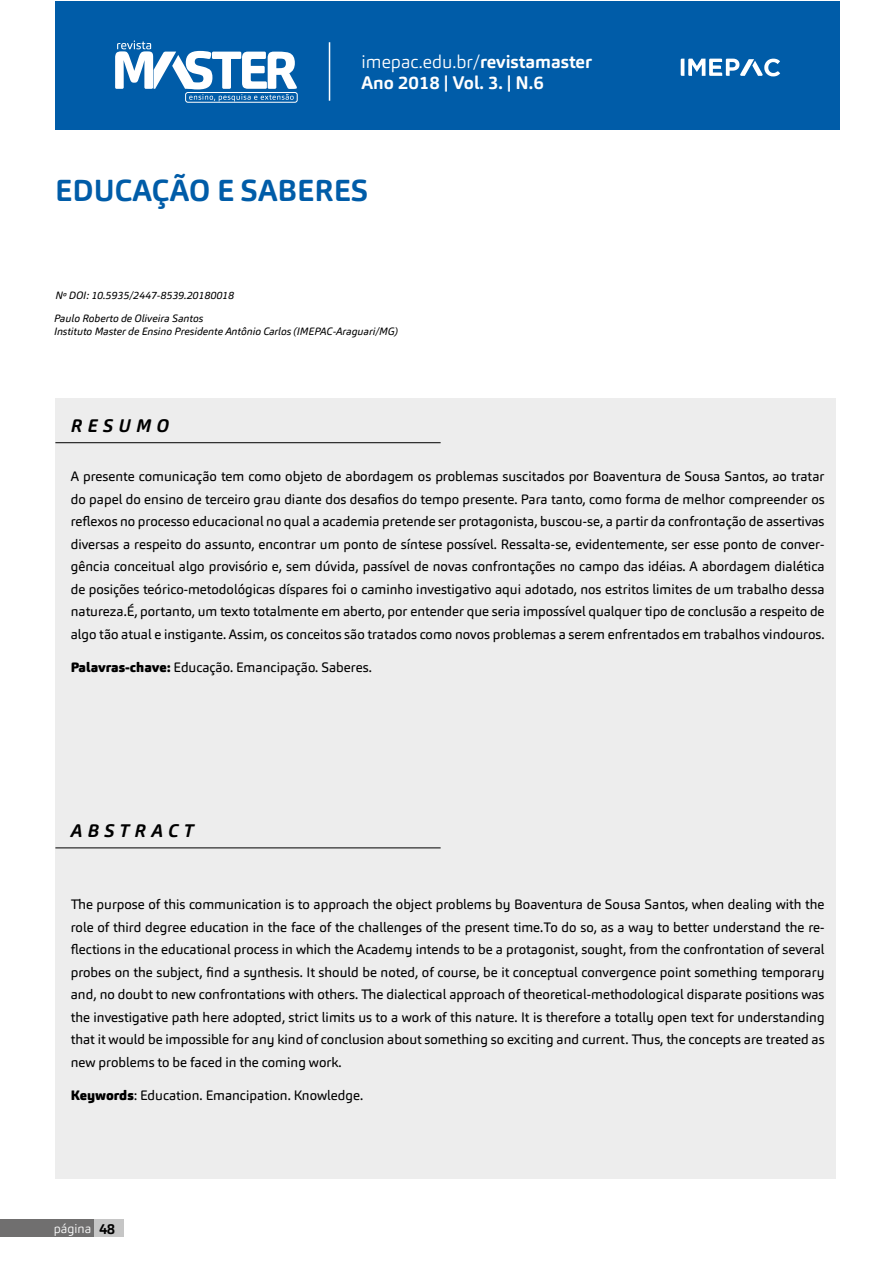
<style>
.page{position:relative;width:893px;height:1263px;background:#fff}
.page>*{position:absolute;margin:0;border:0;box-sizing:border-box;transform-origin:0 0}
.t1{font:700 30px "Carnas";color:#005ca8}
.t2{font:700 18px/21.1px "Carnas";color:#fff}
.t3{font:italic 700 18px "Carnas";letter-spacing:.29em;color:#000}
.t4{font:13.5px/22.5px "Carnas";color:#000;text-align:justify}
.t5{font:300 12.6px "Carnas";color:#fff}
.t6{font:italic 10.5px/22.4px "Carnas";color:#000}
.s1{font-weight:300}
.s2{font-weight:900}
.s3{font-weight:700;font-size:14.4px;color:#000}
</style>
<div class="page">
<div style="left:94px;top:1219px;width:29px;height:18px;background:#c6c6c6"></div>
<div style="left:0;top:1219px;width:94px;height:18px;background:#706f6f"></div>
<div style="left:55px;top:398px;width:781px;height:781px;background:#ededed"></div>
<div style="left:55px;top:1px;width:785px;height:129px;background:#005ca8"></div>
<svg style="left:115px;top:41px;width:182px;height:59px"></svg>
<div style="left:185px;top:92px;width:112px;height:10px;border:1px solid #fff;border-radius:2px"></div>
<hr style="left:329px;top:42px;width:1px;height:59px;background:#fff">
<svg style="left:681px;top:59px;width:99px;height:17px"></svg>
<hr style="left:55px;top:442px;width:386px;height:1px;background:#000">
<hr style="left:55px;top:847px;width:386px;height:1px;background:#000">
<h2 class="t2" style="left:362px;top:51px;width:232px"><span class="s1">imepac.edu.br/</span>revistamaster<br>Ano 2018 | Vol. 3. | N.6</h2>
<h1 class="t1" style="left:55px;top:172px;width:315px">EDUCAÇÃO E SABERES</h1>
<p class="t6" style="left:54px;top:284px;width:182px">Nº DOI: 10.5935/2447-8539.20180018<br>Paulo Roberto de Oliveira Santos</p>
<p class="t6" style="left:54px;top:320px;width:345px">Instituto Master de Ensino Presidente Antônio Carlos (IMEPAC-Araguari/MG)</p>
<h2 class="t3" style="left:71px;top:414px;width:100px">RESUMO</h2>
<p class="t4" style="left:71px;top:465px;width:755px">A presente comunicação tem como objeto de abordagem os problemas suscitados por Boaventura de Sousa Santos, ao tratar do papel do ensino de terceiro grau diante dos desafios do tempo presente. Para tanto, como forma de melhor compreender os reflexos no processo educacional no qual a academia pretende ser protagonista, buscou-se, a partir da confrontação de assertivas diversas a respeito do assunto, encontrar um ponto de síntese possível. Ressalta-se, evidentemente, ser esse ponto de conver&shy;gência conceitual algo provisório e, sem dúvida, passível de novas confrontações no campo das idéias. A abordagem dialética de posições teórico-metodológicas díspares foi o caminho investigativo aqui adotado, nos estritos limites de um trabalho dessa natureza.É, portanto, um texto totalmente em aberto, por entender que seria impossível qualquer tipo de conclusão a respeito de algo tão atual e instigante. Assim, os conceitos são tratados como novos problemas a serem enfrentados em trabalhos vindouros.</p>
<p class="t4" style="left:71px;top:656px;width:303px"><span class="s2">Palavras-chave:</span> Educação. Emancipação. Saberes.</p>
<h2 class="t3" style="left:71px;top:819px;width:125px">ABSTRACT</h2>
<p class="t4" style="left:71px;top:893px;width:755px">The purpose of this communication is to approach the object problems by Boaventura de Sousa Santos, when dealing with the role of third degree education in the face of the challenges of the present time.To do so, as a way to better understand the re&shy;flections in the educational process in which the Academy intends to be a protagonist, sought, from the confrontation of several probes on the subject, find a synthesis. It should be noted, of course, be it conceptual convergence point something temporary and, no doubt to new confrontations with others. The dialectical approach of theoretical-methodological disparate positions was the investigative path here adopted, strict limits us to a work of this nature. It is therefore a totally open text for understanding that it would be impossible for any kind of conclusion about something so exciting and current. Thus, the concepts are treated as new problems to be faced in the coming work.</p>
<p class="t4" style="left:71px;top:1083px;width:294px"><span class="s2">Keywords</span>: Education. Emancipation. Knowledge.</p>
<p class="t5" style="left:54px;top:1221px;width:63px">página <span class="s3">48</span></p>
</div>
